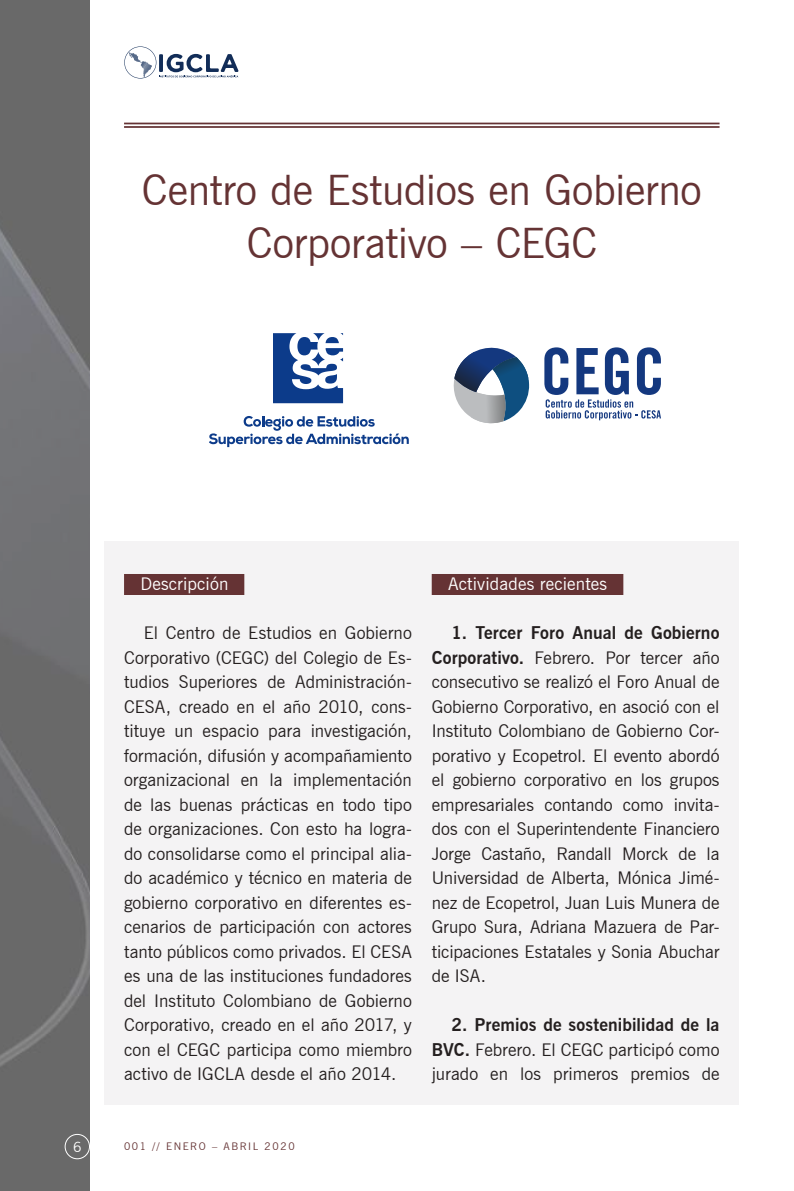
<style>
.page{position:relative;width:794px;height:1191px;background:#fff}
.page>*{position:absolute;margin:0;border:0;box-sizing:border-box;transform-origin:0 0}
.t1{font:42px/52.5px "News Gothic BT";letter-spacing:-.01em;color:#653334;text-align:center}
.t2{font:17.5px/24.5px "News Gothic BT";color:#241f1f;text-align:justify}
.t3{font:17.5px "News Gothic BT";letter-spacing:.01em;color:#fff}
.t4{font:14px "News Gothic BT";color:#fff}
.t5{font:10.5px "News Gothic BT";letter-spacing:.15em;color:#653334}
.s1{color:#653334}
.s2{font-weight:700}
</style>
<div class="page">
<img style="left:0;top:0;width:89px;height:1191px">
<div style="left:65px;top:1134px;width:25px;height:25px;border:1px solid #fff;border-radius:50%"></div>
<svg style="left:124px;top:46px;width:115px;height:32px"></svg>
<div style="left:105px;top:541px;width:634px;height:563px;background:#f4f3f4"></div>
<svg style="left:209px;top:416px;width:200px;height:31px"></svg>
<svg style="left:273px;top:333px;width:70px;height:70px"></svg>
<svg style="left:544px;top:347px;width:117px;height:73px"></svg>
<svg style="left:453px;top:347px;width:76px;height:77px"></svg>
<div style="left:432px;top:574px;width:191px;height:21px;background:#653334"></div>
<hr style="left:124px;top:123px;width:595px;height:1px;background:#653334">
<hr style="left:124px;top:126px;width:595px;height:2px;background:#653334">
<div style="left:124px;top:574px;width:120px;height:21px;background:#653334"></div>
<h1 class="t1" style="left:142px;top:164px;width:561px">Centro de Estudios en Gobierno<br>Corporativo – CEGC</h1>
<p class="t3" style="left:140px;top:573px;width:106px">Descripción<span class="s1">...</span></p>
<p class="t2" style="left:124px;top:620px;width:289px;text-indent:20px">El Centro de Estudios en Gobierno Corporativo (CEGC) del Colegio de Es&shy;tudios Superiores de Administración-CESA, creado en el año 2010, cons&shy;tituye un espacio para investigación, formación, difusión y acompañamiento organizacional en la implementación de las buenas prácticas en todo tipo de organizaciones. Con esto ha logra&shy;do consolidarse como el principal alia&shy;do académico y técnico en materia de gobierno corporativo en diferentes es&shy;cenarios de participación con actores tanto públicos como privados. El CESA es una de las instituciones fundadores del Instituto Colombiano de Gobierno Corporativo, creado en el año 2017, y con el CEGC participa como miembro activo de IGCLA desde el año 2014.</p>
<p class="t3" style="left:448px;top:573px;width:177px">Actividades recientes<span class="s1">...</span></p>
<p class="t2" style="left:432px;top:620px;width:289px;text-indent:20px"><span class="s2">1. Tercer Foro Anual de Gobierno Corporativo.</span> Febrero. Por tercer año consecutivo se realizó el Foro Anual de Gobierno Corporativo, en asoció con el Instituto Colombiano de Gobierno Cor&shy;porativo y Ecopetrol. El evento abordó el gobierno corporativo en los grupos empresariales contando como invita&shy;dos con el Superintendente Financiero Jorge Castaño, Randall Morck de la Universidad de Alberta, Mónica Jimé&shy;nez de Ecopetrol, Juan Luis Munera de Grupo Sura, Adriana Mazuera de Par&shy;ticipaciones Estatales y Sonia Abuchar de ISA.</p>
<p class="t2" style="left:432px;top:1012px;width:289px;text-indent:20px"><span class="s2">2. Premios de sostenibilidad de la BVC.</span> Febrero. El CEGC participó como jurado en los primeros premios de</p>
<p class="t4" style="left:73px;top:1138px;width:10px">6</p>
<p class="t5" style="left:124px;top:1140px;width:172px">001 // ENERO – ABRIL 2020</p>
</div>
